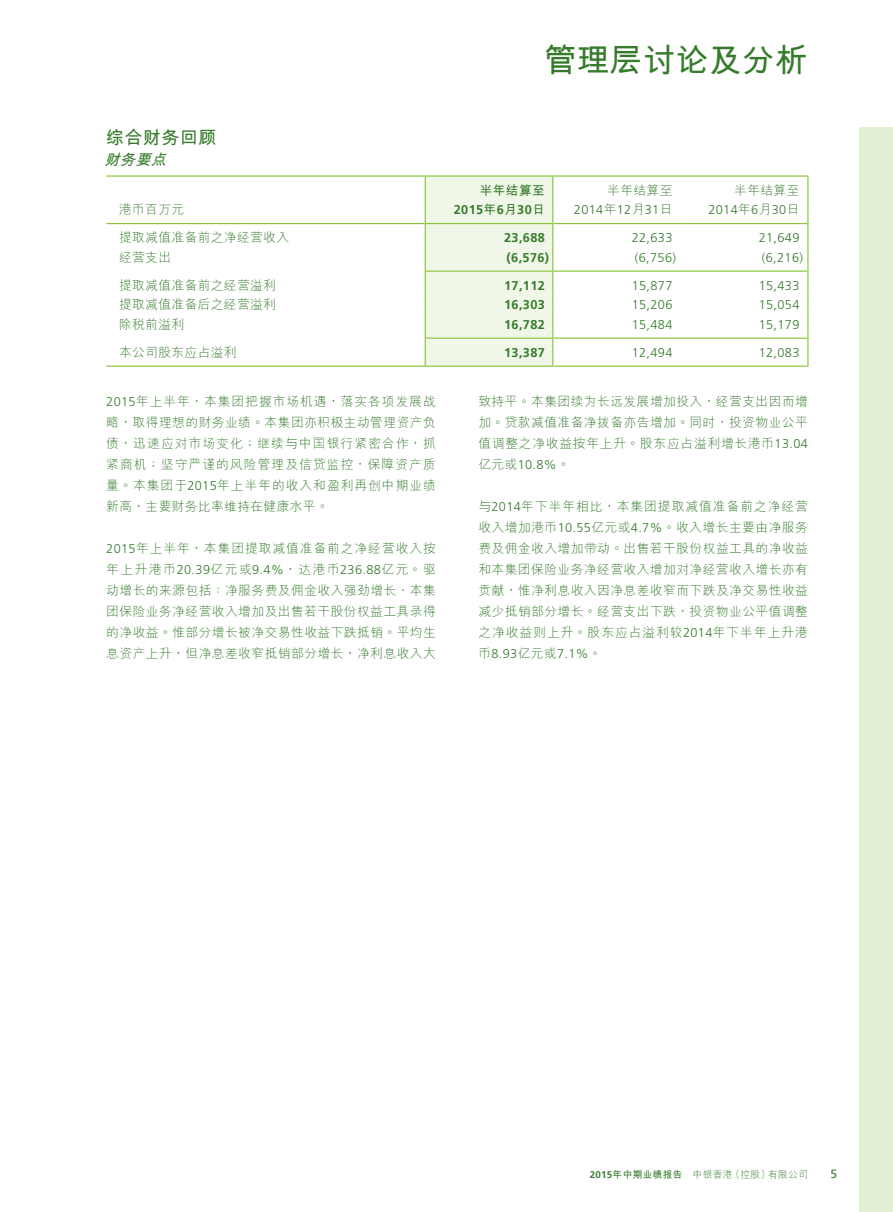
<style>
.page{position:relative;width:893px;height:1212px;background:#fff}
.page>*{position:absolute;margin:0;border:0;box-sizing:border-box;transform-origin:0 0}
.t1{font:700 33px "M Hei HKS";color:#357b2b}
.t2{font:700 18px "M Hei HKS";letter-spacing:.03em;color:#357b2b}
.t3{font:italic 700 15px "M Hei HKS";color:#357b2b}
.t4{font:300 12.75px/21px "M Hei HKS";letter-spacing:.035em;color:#357b2b;text-align:justify}
.t5{font:300 12.75px "Frutiger LT Std";letter-spacing:.03em;color:#357b2b}
.t6{font:700 12.75px "Frutiger LT Std";letter-spacing:.03em;color:#357b2b}
.t7{font:700 12.75px "M Hei HKS";letter-spacing:.03em;color:#357b2b}
.t8{font:12px "Frutiger LT Std";color:#357b2b}
.t9{font:300 9.75px "M Hei HKS";letter-spacing:.03em;color:#357b2b}
.s1{font-family:"M Hei HKS"}
.s2{font-family:"Frutiger LT Std"}
.s3{font-family:"Frutiger LT Std";font-weight:700}
.s4{font-weight:700}
</style>
<div class="page">
<div style="left:859px;top:128px;width:34px;height:1084px;background:#e4f0d4"></div>
<hr style="left:106px;top:175px;width:319px;height:2px;background:#8bc63e">
<hr style="left:425px;top:175px;width:128px;height:2px;background:#8bc63e">
<hr style="left:553px;top:175px;width:127px;height:2px;background:#8bc63e">
<hr style="left:680px;top:175px;width:128px;height:2px;background:#8bc63e">
<hr style="left:807px;top:177px;width:1px;height:39px;background:#8bc63e">
<svg style="left:807px;top:216px;width:1px;height:151px"></svg>
<div style="left:425px;top:176px;width:128px;height:191px;background:#f1f7e8"></div>
<hr style="left:106px;top:223px;width:319px;height:1px;background:#8bc63e">
<hr style="left:426px;top:223px;width:126px;height:1px;background:#8bc63e">
<hr style="left:553px;top:223px;width:127px;height:1px;background:#8bc63e">
<hr style="left:680px;top:223px;width:127px;height:1px;background:#8bc63e">
<hr style="left:426px;top:270px;width:126px;height:2px;background:#8bc63e">
<hr style="left:553px;top:270px;width:127px;height:2px;background:#8bc63e">
<hr style="left:680px;top:270px;width:127px;height:2px;background:#8bc63e">
<hr style="left:426px;top:337px;width:126px;height:2px;background:#8bc63e">
<hr style="left:553px;top:337px;width:127px;height:2px;background:#8bc63e">
<hr style="left:680px;top:337px;width:127px;height:2px;background:#8bc63e">
<hr style="left:106px;top:365px;width:319px;height:2px;background:#8bc63e">
<hr style="left:426px;top:365px;width:126px;height:2px;background:#8bc63e">
<hr style="left:553px;top:365px;width:127px;height:2px;background:#8bc63e">
<hr style="left:680px;top:365px;width:127px;height:2px;background:#8bc63e">
<h2 class="t2" style="left:106px;top:124px;width:112px">綜合財務回顧</h2>
<p class="t3" style="left:105px;top:149px;width:68px">財務要點</p>
<p class="t4" style="left:119px;top:198px;width:67px">港幣百萬元</p>
<h1 class="t1" style="left:544px;top:36px;width:265px">管理層討論及分析</h1>
<p class="t7" style="left:480px;top:181px;width:67px">半年結算至</p>
<p class="t6" style="left:454px;top:202px;width:93px">2015<span class="s1">年</span>6<span class="s1">月</span>30<span class="s1">日</span></p>
<p class="t4" style="left:607px;top:179px;width:67px">半年結算至</p>
<p class="t5" style="left:574px;top:202px;width:100px">2014<span class="s1">年</span>12<span class="s1">月</span>31<span class="s1">日</span></p>
<p class="t4" style="left:734px;top:179px;width:67px">半年結算至</p>
<p class="t5" style="left:708px;top:202px;width:93px">2014<span class="s1">年</span>6<span class="s1">月</span>30<span class="s1">日</span></p>
<p class="t4" style="left:119px;top:226px;width:172px">提取減值準備前之淨經營收入</p>
<p class="t6" style="left:504px;top:230px;width:42px">23,688</p>
<p class="t5" style="left:632px;top:230px;width:42px">22,633</p>
<p class="t5" style="left:759px;top:230px;width:42px">21,649</p>
<p class="t4" style="left:119px;top:246px;width:54px">經營支出</p>
<p class="t6" style="left:507px;top:250px;width:44px">(6,576)</p>
<p class="t5" style="left:635px;top:250px;width:43px">(6,756)</p>
<p class="t5" style="left:762px;top:250px;width:43px">(6,216)</p>
<p class="t4" style="left:119px;top:274px;width:158px">提取減值準備前之經營溢利</p>
<p class="t6" style="left:504px;top:278px;width:42px">17,112</p>
<p class="t5" style="left:632px;top:278px;width:42px">15,877</p>
<p class="t5" style="left:759px;top:278px;width:42px">15,433</p>
<p class="t4" style="left:119px;top:293px;width:158px">提取減值準備後之經營溢利</p>
<p class="t6" style="left:504px;top:297px;width:42px">16,303</p>
<p class="t5" style="left:632px;top:297px;width:42px">15,206</p>
<p class="t5" style="left:759px;top:297px;width:42px">15,054</p>
<p class="t4" style="left:119px;top:313px;width:67px">除稅前溢利</p>
<p class="t6" style="left:504px;top:317px;width:42px">16,782</p>
<p class="t5" style="left:632px;top:317px;width:42px">15,484</p>
<p class="t5" style="left:759px;top:317px;width:42px">15,179</p>
<p class="t4" style="left:119px;top:341px;width:119px">本公司股東應佔溢利</p>
<p class="t6" style="left:504px;top:345px;width:42px">13,387</p>
<p class="t5" style="left:632px;top:345px;width:42px">12,494</p>
<p class="t5" style="left:759px;top:345px;width:42px">12,083</p>
<p class="t4" style="left:106px;top:391px;width:331px"><span class="s2">2015</span>年上半年，本集團把握市場機遇，落實各項發展戰略，取得理想的財務業績。本集團亦積極主動管理資產負債，迅速應對市場變化；繼續與中國銀行緊密合作，抓緊商機；堅守嚴謹的風險管理及信貸監控，保障資產質量。本集團於<span class="s2">2015</span>年上半年的收入和盈利再創中期業績新高，主要財務比率維持在健康水平。</p>
<p class="t4" style="left:106px;top:538px;width:331px"><span class="s2">2015</span>年上半年，本集團提取減值準備前之淨經營收入按年上升港幣<span class="s2">20.39</span>億元或<span class="s2">9.4%</span>，達港幣<span class="s2">236.88</span>億元。驅動增長的來源包括：淨服務費及佣金收入強勁增長、本集團保險業務淨經營收入增加及出售若干股份權益工具錄得的淨收益。惟部分增長被淨交易性收益下跌抵銷。平均生息資產上升，但淨息差收窄抵銷部分增長，淨利息收入大</p>
<p class="t4" style="left:478px;top:391px;width:331px">致持平。本集團續為長遠發展增加投入，經營支出因而增加。貸款減值準備淨撥備亦告增加。同時，投資物業公平值調整之淨收益按年上升。股東應佔溢利增長港幣<span class="s2">13.04</span></p>
<p class="t5" style="left:478px;top:458px;width:93px"><span class="s1">億元或</span>10.8%<span class="s1">。</span></p>
<p class="t4" style="left:478px;top:496px;width:331px">與<span class="s2">2014</span>年下半年相比，本集團提取減值準備前之淨經營收入增加港幣<span class="s2">10.55</span>億元或<span class="s2">4.7%</span>。收入增長主要由淨服務費及佣金收入增加帶動。出售若干股份權益工具的淨收益和本集團保險業務淨經營收入增加對淨經營收入增長亦有貢獻，惟淨利息收入因淨息差收窄而下跌及淨交易性收益減少抵銷部分增長。經營支出下跌，投資物業公平值調整之淨收益則上升。股東應佔溢利較<span class="s2">2014</span>年下半年上升港</p>
<p class="t5" style="left:478px;top:647px;width:125px"><span class="s1">幣</span>8.93<span class="s1">億元或</span>7.1%<span class="s1">。</span></p>
<p class="t9" style="left:590px;top:1168px;width:220px"><span class="s3">2015</span><span class="s4">年中期業績報告</span> 中銀香港（控股）有限公司</p>
<p class="t8" style="left:831px;top:1167px;width:8px">5</p>
</div>
